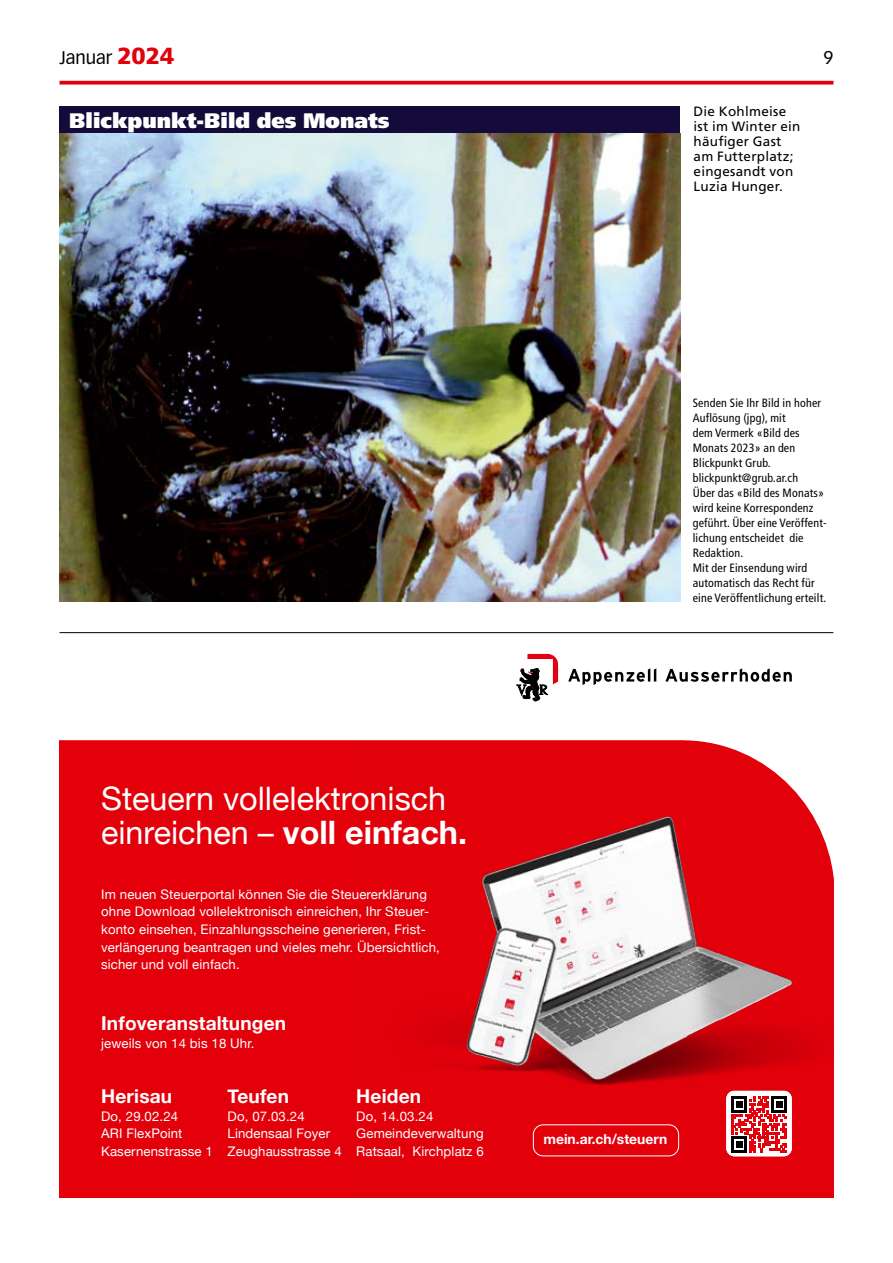
<style>
.page{position:relative;width:893px;height:1263px;background:#fff}
.page>*{position:absolute;margin:0;border:0;box-sizing:border-box;transform-origin:0 0}
.t1{font:32.25px/34.2px "Helvetica Neue";color:#fff}
.t2{font:900 21px "Frutiger LT Com";color:#fff}
.t3{font:700 19.05px "Helvetica Neue";letter-spacing:.01em;color:#fff}
.t4{font:18px "Vectora LT Pro";color:#000}
.t5{font:700 13.8px "Helvetica Neue";color:#fff}
.t6{font:13.5px/15px "Frutiger LT Com";letter-spacing:.02em;color:#000}
.t7{font:13.2px/17.5px "Helvetica Neue";letter-spacing:.01em;color:#fff}
.t8{font:condensed 12px/15px "Frutiger LT Std";letter-spacing:.015em;color:#000}
.s1{font-family:"Frutiger LT Com";font-weight:900;font-size:23.25px;color:#e3000b}
.s2{font-weight:700}
</style>
<div class="page">
<svg style="left:60px;top:81px;width:773px;height:4px;background:#e61c26"></svg>
<img style="left:60px;top:133px;width:620px;height:469px">
<div style="left:60px;top:106px;width:620px;height:27px;background:#150b3a"></div>
<div style="left:60px;top:740px;width:300px;height:458px;background:#e3000b"></div>
<img style="left:360px;top:740px;width:473px;height:458px">
<svg style="left:568px;top:668px;width:88px;height:17px"></svg>
<svg style="left:665px;top:668px;width:127px;height:14px"></svg>
<svg style="left:517px;top:654px;width:41px;height:48px"></svg>
<div style="left:533px;top:1125px;width:146px;height:31px;background:#e3000b;border-radius:10px"></div>
<div style="left:533px;top:1124px;width:146px;height:32px;border:1px solid #fff;border-radius:10px"></div>
<svg style="left:726px;top:1091px;width:66px;height:65px"></svg>
<div style="left:736px;top:1141px;width:6px;height:7px;background:#000"></div>
<hr style="left:60px;top:632px;width:773px;height:1px;background:#000">
<h3 class="t4" style="left:60px;top:47px;width:116px">Januar <span class="s1">2024</span></h3>
<h3 class="t4" style="left:823px;top:47px;width:12px">9</h3>
<h2 class="t2" style="left:69px;top:108px;width:322px">Blickpunkt-Bild des Monats</h2>
<p class="t6" style="left:694px;top:104px;width:108px">Die Kohlmeise ist im Winter ein häufiger Gast am Futterplatz; eingesandt von<br>Luzia Hunger.</p>
<p class="t8" style="left:693px;top:395px;width:136px">Senden Sie Ihr Bild in hoher<br>Auflösung (jpg), mit<br>dem Vermerk «Bild des<br>Monats 2023» an den<br>Blickpunkt Grub. blickpunkt@grub.ar.ch<br>Über das «Bild des Monats» wird keine Korrespondenz geführt. Über eine Veröffent&shy;lichung entscheidet die<br>Redaktion.<br>Mit der Einsendung wird automatisch das Recht für eine Veröffentlichung erteilt.</p>
<h1 class="t1" style="left:101px;top:783px;width:367px">Steuern vollelektronisch einreichen – <span class="s2">voll einfach.</span></h1>
<p class="t7" style="left:101px;top:886px;width:340px">Im neuen Steuerportal können Sie die Steuererklärung ohne Download vollelektronisch einreichen, Ihr Steuer&shy;konto einsehen, Einzahlungsscheine generieren, Frist&shy;verlängerung beantragen und vieles mehr. Übersichtlich, sicher und voll einfach.</p>
<h3 class="t3" style="left:101px;top:1009px;width:187px">Infoveranstaltungen</h3>
<p class="t7" style="left:101px;top:1035px;width:155px">jeweils von 14 bis 18 Uhr.</p>
<h3 class="t3" style="left:101px;top:1081px;width:73px">Herisau</h3>
<p class="t7" style="left:101px;top:1108px;width:113px">Do, 29.02.24<br>ARI FlexPoint<br>Kasernenstrasse 1</p>
<h3 class="t3" style="left:228px;top:1081px;width:63px">Teufen</h3>
<p class="t7" style="left:228px;top:1108px;width:116px">Do, 07.03.24<br>Lindensaal Foyer<br>Zeughausstrasse 4</p>
<h3 class="t3" style="left:356px;top:1081px;width:66px">Heiden</h3>
<p class="t7" style="left:356px;top:1108px;width:129px">Do, 14.03.24<br>Gemeindeverwaltung<br>Ratsaal, Kirchplatz 6</p>
<p class="t5" style="left:544px;top:1128px;width:125px">mein.ar.ch/steuern</p>
</div>
